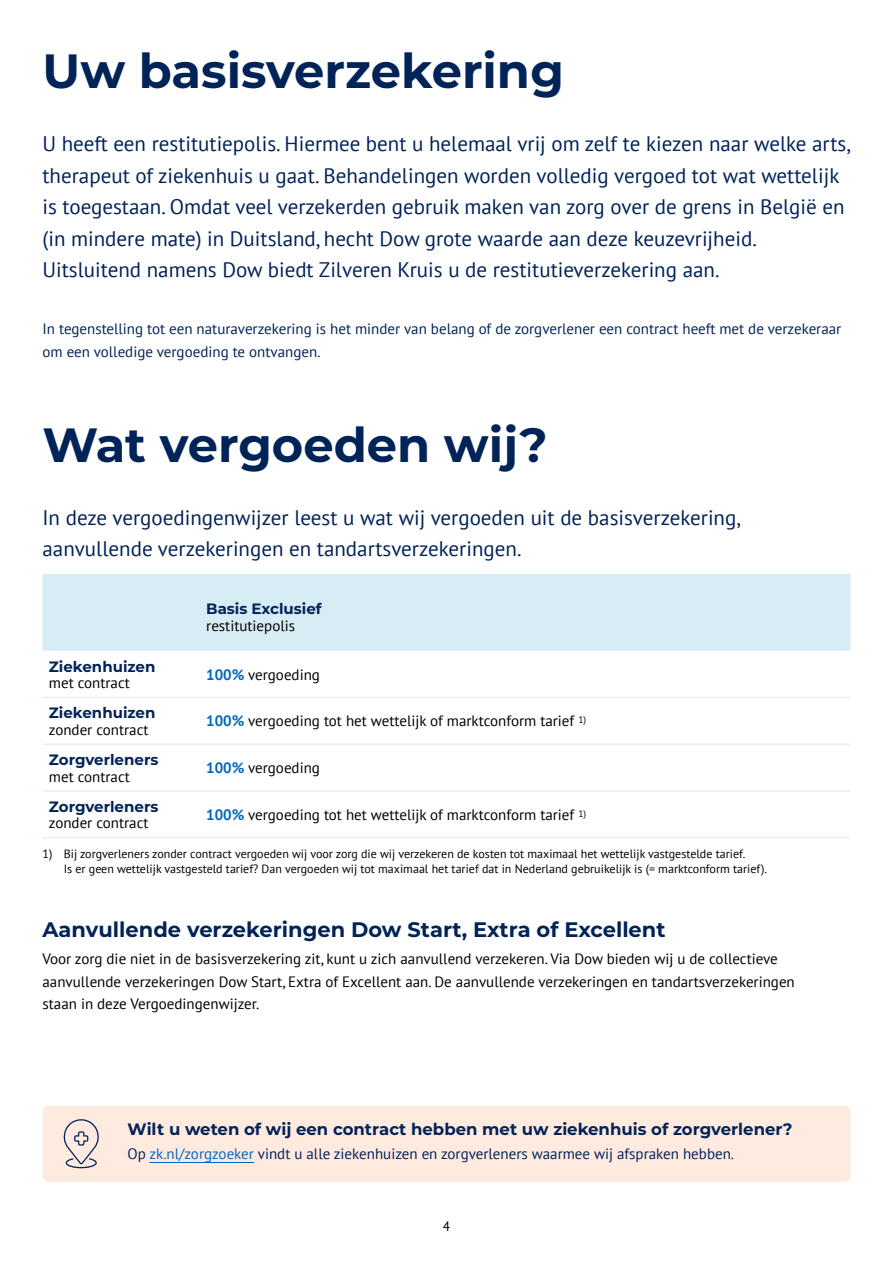
<style>
.page{position:relative;width:893px;height:1263px;background:#fff}
.page>*{position:absolute;margin:0;border:0;box-sizing:border-box;transform-origin:0 0}
.Kop_titel{font:700 48px "Montserrat";color:#002358}
.Intro{font:21px/31.5px "PT Sans";color:#002358}
.Alinea_kop{font:700 21px "Montserrat";color:#002358}
.Hoofkop_roze_kader{font:700 16.5px "Montserrat";color:#002358}
.Brood{font:15px/22.5px "PT Sans";color:#000}
.Platte_tekst_tabel_p{font:15px "PT Sans";color:#000}
.Brood_Blauw{font:15px/22.5px "PT Sans";color:#002358}
.Subtekst_roze_kader{font:15px "PT Sans";color:#002358}
.Kop_tabel_pagina_2{font:700 15px "Montserrat";color:#002358}
.t1{font:13.5px "PT Sans";color:#000}
.Voetnoten_pagina_2{font:12px/15px "PT Sans";color:#000}
.s1{font-weight:700;color:#0068c1}
.s2{color:#0068c1}
</style>
<div class="page">
<div style="left:43px;top:574px;width:807px;height:77px;background:#d7ecf4"></div>
<hr style="left:43px;top:697px;width:157px;height:1px;background:#d7ecf4">
<hr style="left:200px;top:697px;width:650px;height:1px;background:#d7ecf4">
<hr style="left:43px;top:744px;width:157px;height:1px;background:#d7ecf4">
<hr style="left:200px;top:744px;width:650px;height:1px;background:#d7ecf4">
<hr style="left:43px;top:790px;width:157px;height:1px;background:#d7ecf4">
<hr style="left:200px;top:790px;width:650px;height:1px;background:#d7ecf4">
<hr style="left:43px;top:837px;width:157px;height:1px;background:#d7ecf4">
<hr style="left:200px;top:837px;width:650px;height:1px;background:#d7ecf4">
<div style="left:43px;top:1106px;width:807px;height:76px;background:#ffeae0;border-radius:6px"></div>
<hr style="left:149px;top:1162px;width:105px;height:1px;background:#0068c1">
<svg style="left:63px;top:1119px;width:36px;height:49px"></svg>
<h1 class="Kop_titel" style="left:43px;top:36px;width:523px">Uw basisverzekering</h1>
<h2 class="Intro" style="left:43px;top:127px;width:809px">U heeft een restitutiepolis. Hiermee bent u helemaal vrij om zelf te kiezen naar welke arts, therapeut of ziekenhuis u gaat. Behandelingen worden volledig vergoed tot wat wettelijk is toegestaan. Omdat veel verzekerden gebruik maken van zorg over de grens in België en (in mindere mate) in Duitsland, hecht Dow grote waarde aan deze keuzevrijheid.<br>Uitsluitend namens Dow biedt Zilveren Kruis u de restitutieverzekering aan.</h2>
<p class="Brood_Blauw" style="left:43px;top:317px;width:800px">In tegenstelling tot een naturaverzekering is het minder van belang of de zorgverlener een contract heeft met de verzekeraar om een volledige vergoeding te ontvangen.</p>
<h1 class="Kop_titel" style="left:43px;top:410px;width:507px">Wat vergoeden wij?</h1>
<h2 class="Intro" style="left:43px;top:501px;width:699px">In deze vergoedingenwijzer leest u wat wij vergoeden uit de basisverzekering, aanvullende verzekeringen en tandartsverzekeringen.</h2>
<h3 class="Kop_tabel_pagina_2" style="left:49px;top:655px;width:108px">Ziekenhuizen</h3>
<p class="Platte_tekst_tabel_p" style="left:49px;top:673px;width:83px">met contract</p>
<h3 class="Kop_tabel_pagina_2" style="left:49px;top:702px;width:108px">Ziekenhuizen</h3>
<p class="Platte_tekst_tabel_p" style="left:49px;top:720px;width:101px">zonder contract</p>
<h3 class="Kop_tabel_pagina_2" style="left:49px;top:749px;width:111px">Zorgverleners</h3>
<p class="Platte_tekst_tabel_p" style="left:49px;top:767px;width:83px">met contract</p>
<h3 class="Kop_tabel_pagina_2" style="left:206px;top:598px;width:117px">Basis Exclusief</h3>
<p class="Platte_tekst_tabel_p" style="left:206px;top:616px;width:90px">restitutiepolis</p>
<p class="Platte_tekst_tabel_p" style="left:206px;top:665px;width:115px"><span class="s1">100%</span> vergoeding</p>
<p class="Platte_tekst_tabel_p" style="left:206px;top:711px;width:381px"><span class="s1">100%</span> vergoeding tot het wettelijk of marktconform tarief <sup>1)</sup></p>
<p class="Platte_tekst_tabel_p" style="left:206px;top:758px;width:115px"><span class="s1">100%</span> vergoeding</p>
<h3 class="Kop_tabel_pagina_2" style="left:49px;top:796px;width:111px">Zorgverleners</h3>
<p class="Platte_tekst_tabel_p" style="left:49px;top:813px;width:101px">zonder contract</p>
<p class="Platte_tekst_tabel_p" style="left:206px;top:805px;width:381px"><span class="s1">100%</span> vergoeding tot het wettelijk of marktconform tarief <sup>1)</sup></p>
<p class="Voetnoten_pagina_2" style="left:64px;top:846px;width:705px;text-indent:-21px">1) Bij zorgverleners zonder contract vergoeden wij voor zorg die wij verzekeren de kosten tot maximaal het wettelijk vastgestelde tarief.<br>Is er geen wettelijk vastgesteld tarief? Dan vergoeden wij tot maximaal het tarief dat in Nederland gebruikelijk is (= marktconform tarief).</p>
<h2 class="Alinea_kop" style="left:43px;top:915px;width:624px">Aanvullende verzekeringen Dow Start, Extra of Excellent</h2>
<p class="Brood" style="left:43px;top:947px;width:754px">Voor zorg die niet in de basisverzekering zit, kunt u zich aanvullend verzekeren. Via Dow bieden wij u de collectieve aanvullende verzekeringen Dow Start, Extra of Excellent aan. De aanvullende verzekeringen en tandartsverzekeringen staan in deze Vergoedingenwijzer.</p>
<h3 class="Hoofkop_roze_kader" style="left:128px;top:1118px;width:667px">Wilt u weten of wij een contract hebben met uw ziekenhuis of zorgverlener?</h3>
<p class="Subtekst_roze_kader" style="left:128px;top:1144px;width:608px">Op <span class="s2">zk.nl/zorgzoeker</span> vindt u alle ziekenhuizen en zorgverleners waarmee wij afspraken hebben.</p>
<p class="t1" style="left:443px;top:1217px;width:9px">4</p>
</div>
